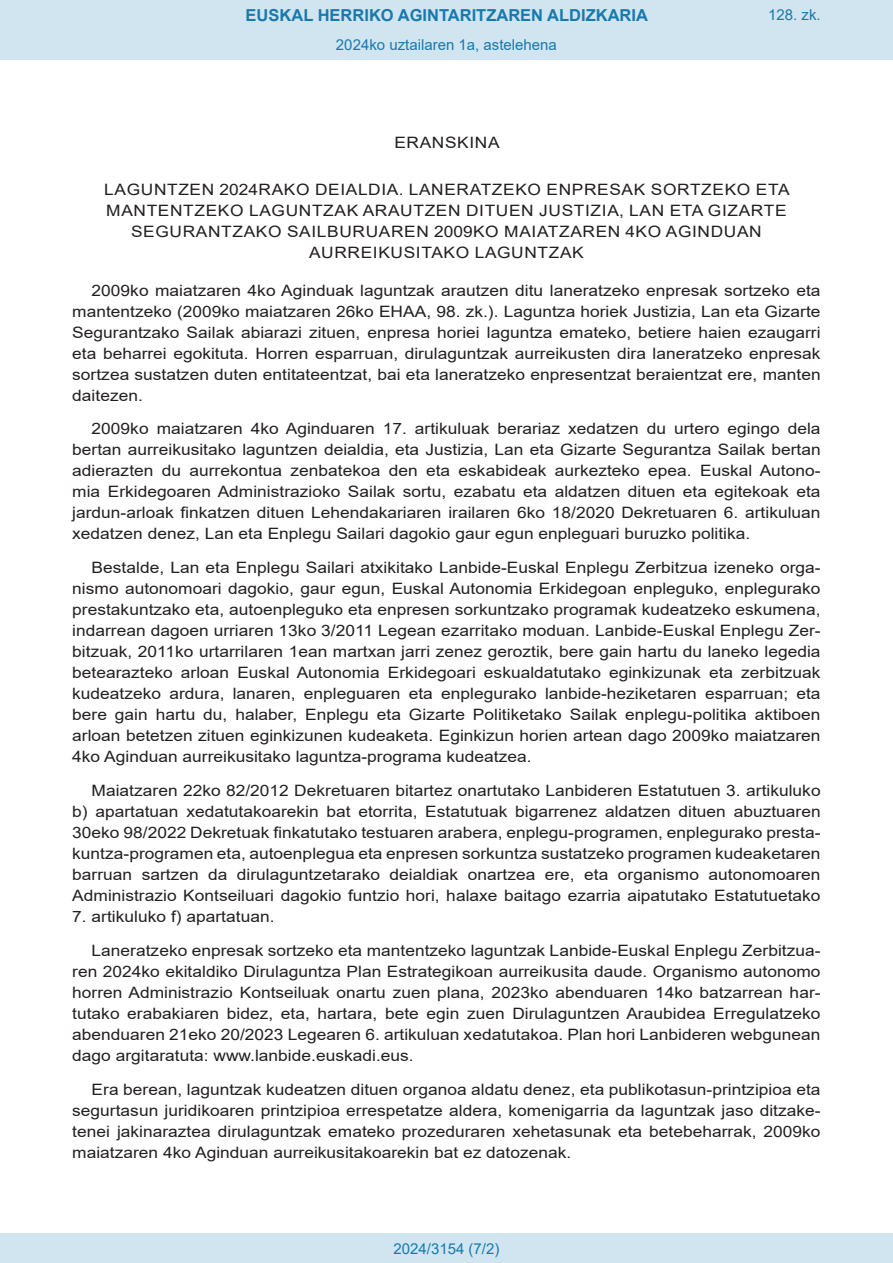
<style>
.page{position:relative;width:893px;height:1263px;background:#fff}
.page>*{position:absolute;margin:0;border:0;box-sizing:border-box;transform-origin:0 0}
.t1{font:700 16.5px "Arial";color:#1879ad}
.BOPVDetalle{font:15.6px/21px "Arial";color:#231f20;text-align:justify;scale:1.11 1}
.BOPVClave{font:15.6px/21px "Arial";letter-spacing:.035em;color:#231f20;text-align:center;scale:1.11 1}
.Paginacion_Centro{font:15px "Arial";color:#1879ad}
</style>
<div class="page">
<div style="left:0;top:0;width:893px;height:60px;background:#d0e5f0"></div>
<div style="left:0;top:1233px;width:893px;height:30px;background:#d0e5f0"></div>
<p class="t1" style="left:246px;top:3px;width:404px">EUSKAL HERRIKO AGINTARITZAREN ALDIZKARIA</p>
<p class="Paginacion_Centro" style="left:336px;top:35px;width:222px">2024ko uztailaren 1a, astelehena</p>
<p class="Paginacion_Centro" style="left:768px;top:5px;width:54px">128. zk.</p>
<p class="BOPVClave" style="left:394px;top:132px;width:96px">ERANSKINA</p>
<p class="BOPVClave" style="left:104px;top:179px;width:619px">LAGUNTZEN 2024RAKO DEIALDIA. LANERATZEKO ENPRESAK SORTZEKO ETA MANTENTZEKO LAGUNTZAK ARAUTZEN DITUEN JUSTIZIA, LAN ETA GIZARTE SEGURANTZAKO SAILBURUAREN 2009KO MAIATZAREN 4KO AGINDUAN AURREIKUSITAKO LAGUNTZAK</p>
<p class="BOPVDetalle" style="left:72px;top:280px;width:676px;text-indent:19px">2009ko maiatzaren 4ko Aginduak laguntzak arautzen ditu laneratzeko enpresak sortzeko eta mantentzeko (2009ko maiatzaren 26ko EHAA, 98. zk.). Laguntza horiek Justizia, Lan eta Gizarte Segurantzako Sailak abiarazi zituen, enpresa horiei laguntza emateko, betiere haien ezaugarri eta beharrei egokituta. Horren esparruan, dirulaguntzak aurreikusten dira laneratzeko enpresak sortzea sustatzen duten entitateentzat, bai eta laneratzeko enpresentzat beraientzat ere, manten daitezen.</p>
<p class="BOPVDetalle" style="left:72px;top:418px;width:676px;text-indent:19px">2009ko maiatzaren 4ko Aginduaren 17. artikuluak berariaz xedatzen du urtero egingo dela bertan aurreikusitako laguntzen deialdia, eta Justizia, Lan eta Gizarte Segurantza Sailak bertan adierazten du aurrekontua zenbatekoa den eta eskabideak aurkezteko epea. Euskal Autono&shy;mia Erkidegoaren Administrazioko Sailak sortu, ezabatu eta aldatzen dituen eta egitekoak eta jardun-arloak finkatzen dituen Lehendakariaren irailaren 6ko 18/2020 Dekretuaren 6. artikuluan xedatzen denez, Lan eta Enplegu Sailari dagokio gaur egun enpleguari buruzko politika.</p>
<p class="BOPVDetalle" style="left:72px;top:557px;width:676px;text-indent:19px">Bestalde, Lan eta Enplegu Sailari atxikitako Lanbide-Euskal Enplegu Zerbitzua izeneko orga&shy;nismo autonomoari dagokio, gaur egun, Euskal Autonomia Erkidegoan enpleguko, enplegurako prestakuntzako eta, autoenpleguko eta enpresen sorkuntzako programak kudeatzeko eskumena, indarrean dagoen urriaren 13ko 3/2011 Legean ezarritako moduan. Lanbide-Euskal Enplegu Zer&shy;bitzuak, 2011ko urtarrilaren 1ean martxan jarri zenez geroztik, bere gain hartu du laneko legedia betearazteko arloan Euskal Autonomia Erkidegoari eskualdatutako eginkizunak eta zerbitzuak kudeatzeko ardura, lanaren, enpleguaren eta enplegurako lanbide-heziketaren esparruan; eta bere gain hartu du, halaber, Enplegu eta Gizarte Politiketako Sailak enplegu-politika aktiboen arloan betetzen zituen eginkizunen kudeaketa. Eginkizun horien artean dago 2009ko maiatzaren 4ko Aginduan aurreikusitako laguntza-programa kudeatzea.</p>
<p class="BOPVDetalle" style="left:72px;top:780px;width:676px;text-indent:19px">Maiatzaren 22ko 82/2012 Dekretuaren bitartez onartutako Lanbideren Estatutuen 3. artikuluko b) apartatuan xedatutakoarekin bat etorrita, Estatutuak bigarrenez aldatzen dituen abuztuaren 30eko 98/2022 Dekretuak finkatutako testuaren arabera, enplegu-programen, enplegurako presta&shy;kuntza-programen eta, autoenplegua eta enpresen sorkuntza sustatzeko programen kudeaketaren barruan sartzen da dirulaguntzetarako deialdiak onartzea ere, eta organismo autonomoaren Administrazio Kontseiluari dagokio funtzio hori, halaxe baitago ezarria aipatutako Estatutuetako</p>
<p class="BOPVDetalle" style="left:72px;top:906px;width:184px">7. artikuluko f) apartatuan.</p>
<p class="BOPVDetalle" style="left:72px;top:940px;width:676px;text-indent:19px">Laneratzeko enpresak sortzeko eta mantentzeko laguntzak Lanbide-Euskal Enplegu Zerbitzua&shy;ren 2024ko ekitaldiko Dirulaguntza Plan Estrategikoan aurreikusita daude. Organismo autonomo horren Administrazio Kontseiluak onartu zuen plana, 2023ko abenduaren 14ko batzarrean har&shy;tutako erabakiaren bidez, eta, hartara, bete egin zuen Dirulaguntzen Araubidea Erregulatzeko abenduaren 21eko 20/2023 Legearen 6. artikuluan xedatutakoa. Plan hori Lanbideren webgunean dago argitaratuta: www.lanbide.euskadi.eus.</p>
<p class="BOPVDetalle" style="left:72px;top:1078px;width:676px;text-indent:19px">Era berean, laguntzak kudeatzen dituen organoa aldatu denez, eta publikotasun-printzipioa eta segurtasun juridikoaren printzipioa errespetatze aldera, komenigarria da laguntzak jaso ditzake&shy;tenei jakinaraztea dirulaguntzak emateko prozeduraren xehetasunak eta betebeharrak, 2009ko maiatzaren 4ko Aginduan aurreikusitakoarekin bat ez datozenak.</p>
<p class="Paginacion_Centro" style="left:393px;top:1238px;width:107px">2024/3154 (7/2)</p>
</div>
